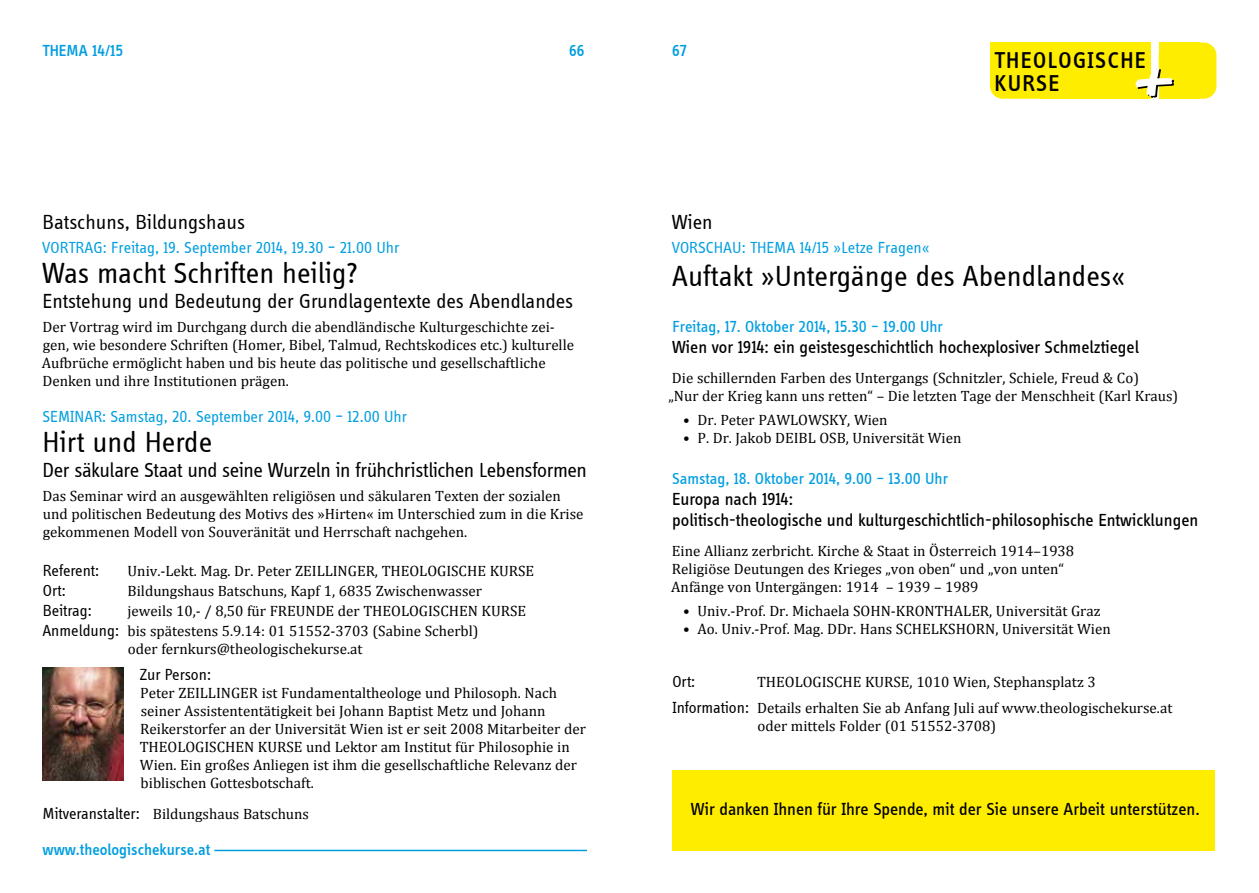
<style>
.page{position:relative;width:1259px;height:893px;background:#fff}
.page>*{position:absolute;margin:0;border:0;box-sizing:border-box;transform-origin:0 0}
.t1{font:30px "Info Disp";color:#000}
.t2{font:500 23.55px/23.5px "Info Disp";letter-spacing:.06em;color:#000}
.t3{font:21px "Info Disp";letter-spacing:-.005em;color:#000}
.t4{font:21px "Info Disp";letter-spacing:-.025em;color:#000}
.t5{font:18px/21px "Info Disp";color:#000}
.t6{font:16.5px "Info Disp";color:#009ee0}
.t7{font:16.5px "Info Disp";color:#009ee0}
.t8{font:500 16.5px "Info Disp";color:#009ee0}
.t9{font:16.5px "Info Disp";color:#000}
.t10{font:15px/18px "Cambria";color:#000}
.s1{font-family:"Info Disp";font-size:16.5px}
</style>
<div class="page">
<div style="left:990px;top:43px;width:160px;height:56px;background:#ffed00;border-radius:13px"></div>
<div style="left:1158px;top:43px;width:58px;height:56px;background:#ffed00;border-radius:13px"></div>
<div style="left:1158px;top:43px;width:41px;height:56px;background:#ffed00"></div>
<svg style="left:1135px;top:67px;width:39px;height:31px"></svg>
<hr style="left:214px;top:850px;width:373px;height:1px;background:#009ee0">
<div style="left:672px;top:770px;width:543px;height:80px;background:#ffed00"></div>
<img style="left:43px;top:668px;width:80px;height:112px">
<p class="t8" style="left:43px;top:41px;width:82px">THEMA 14/15</p>
<p class="t8" style="left:569px;top:41px;width:17px">66</p>
<h3 class="t3" style="left:43px;top:211px;width:204px">Batschuns, Bildungshaus</h3>
<p class="t6" style="left:42px;top:238px;width:358px">VORTRAG: Freitag, 19. September 2014, 19.30 – 21.00 Uhr</p>
<h1 class="t1" style="left:42px;top:257px;width:318px">Was macht Schriften heilig?</h1>
<h3 class="t3" style="left:43px;top:290px;width:532px">Entstehung und Bedeutung der Grundlagentexte des Abendlandes</h3>
<p class="t10" style="left:42px;top:318px;width:534px">Der Vortrag wird im Durchgang durch die abendländische Kulturgeschichte zei&shy;gen, wie besondere Schriften (Homer, Bibel, Talmud, Rechtskodices etc.) kulturelle Aufbrüche ermöglicht haben und bis heute das politische und gesellschaftliche Denken und ihre Institutionen prägen.</p>
<p class="t6" style="left:43px;top:408px;width:366px">SEMINAR: Samstag, 20. September 2014, 9.00 – 12.00 Uhr</p>
<h1 class="t1" style="left:43px;top:426px;width:171px">Hirt und Herde</h1>
<h3 class="t4" style="left:43px;top:459px;width:546px">Der säkulare Staat und seine Wurzeln in frühchristlichen Lebensformen</h3>
<p class="t10" style="left:42px;top:487px;width:542px">Das Seminar wird an ausgewählten religiösen und säkularen Texten der sozialen und politischen Bedeutung des Motivs des »Hirten« im Unterschied zum in die Krise gekommenen Modell von Souveränität und Herrschaft nachgehen.</p>
<p class="t9" style="left:43px;top:562px;width:58px">Referent:</p>
<p class="t10" style="left:128px;top:562px;width:408px">Univ.-Lekt. Mag. Dr. Peter ZEILLINGER, THEOLOGISCHE KURSE</p>
<p class="t9" style="left:43px;top:582px;width:24px">Ort:</p>
<p class="t10" style="left:128px;top:582px;width:356px">Bildungshaus Batschuns, Kapf 1, 6835 Zwischenwasser</p>
<p class="t9" style="left:43px;top:602px;width:50px">Beitrag:</p>
<p class="t10" style="left:42px;top:601px;width:485px;line-height:19.8px;text-indent:85px">jeweils 10,- / 8,50 für FREUNDE der THEOLOGISCHEN KURSE<br><span class="s1">Anmeldung:</span> bis spätestens 5.9.14: 01 51552-3703 (Sabine Scherbl)</p>
<p class="t10" style="left:128px;top:640px;width:236px">oder fernkurs@theologischekurse.at</p>
<p class="t9" style="left:139px;top:665px;width:73px">Zur Person:</p>
<p class="t10" style="left:140px;top:683px;width:448px">Peter ZEILLINGER ist Fundamentaltheologe und Philosoph. Nach seiner Assistententätigkeit bei Johann Baptist Metz und Johann Reikerstorfer an der Universität Wien ist er seit 2008 Mitarbeiter der THEOLOGISCHEN KURSE und Lektor am Institut für Philosophie in Wien. Ein großes Anliegen ist ihm die gesellschaftliche Relevanz der biblischen Gottesbotschaft.</p>
<p class="t10" style="left:43px;top:805px;width:268px"><span class="s1">Mitveranstalter:</span> Bildungshaus Batschuns</p>
<p class="t8" style="left:43px;top:840px;width:169px">www.theologischekurse.at</p>
<p class="t8" style="left:672px;top:41px;width:16px">67</p>
<h2 class="t2" style="left:994px;top:48px;width:153px">THEOLOGISCHE<br>KURSE</h2>
<h3 class="t3" style="left:672px;top:211px;width:42px">Wien</h3>
<p class="t6" style="left:672px;top:238px;width:259px">VORSCHAU: THEMA 14/15 »Letze Fragen«</p>
<h1 class="t1" style="left:672px;top:260px;width:455px">Auftakt »Untergänge des Abendlandes«</h1>
<p class="t7" style="left:672px;top:317px;width:272px">Freitag, 17. Oktober 2014, 15.30 – 19.00 Uhr</p>
<p class="t5" style="left:672px;top:336px;width:468px">Wien vor 1914: ein geistesgeschichtlich hochexplosiver Schmelztiegel</p>
<p class="t10" style="left:668px;top:369px;width:511px">Die schillernden Farben des Untergangs (Schnitzler, Schiele, Freud &amp; Co)<br>„Nur der Krieg kann uns retten“ – Die letzten Tage der Menschheit (Karl Kraus)</p>
<p class="t10" style="left:683px;top:411px;width:206px">• Dr. Peter PAWLOWSKY, Wien</p>
<p class="t10" style="left:683px;top:429px;width:280px">• P. Dr. Jakob DEIBL OSB, Universität Wien</p>
<p class="t7" style="left:672px;top:469px;width:277px">Samstag, 18. Oktober 2014, 9.00 – 13.00 Uhr</p>
<p class="t5" style="left:672px;top:488px;width:527px">Europa nach 1914:<br>politisch-theologische und kulturgeschichtlich-philosophische Entwicklungen</p>
<p class="t10" style="left:671px;top:542px;width:404px">Eine Allianz zerbricht. Kirche &amp; Staat in Österreich 1914–1938<br>Religiöse Deutungen des Krieges „von oben“ und „von unten“<br>Anfänge von Untergängen: 1914 – 1939 – 1989</p>
<p class="t10" style="left:683px;top:602px;width:419px">• Univ.-Prof. Dr. Michaela SOHN-KRONTHALER, Universität Graz</p>
<p class="t10" style="left:683px;top:620px;width:429px">• Ao. Univ.-Prof. Mag. DDr. Hans SCHELKSHORN, Universität Wien</p>
<p class="t9" style="left:672px;top:673px;width:24px">Ort:</p>
<p class="t10" style="left:672px;top:669px;width:501px;line-height:25.8px;text-align:center">THEOLOGISCHE KURSE, 1010 Wien, Stephansplatz 3<br><span class="s1">Information:</span> Details erhalten Sie ab Anfang Juli auf www.theologischekurse.at</p>
<p class="t10" style="left:757px;top:717px;width:240px">oder mittels Folder (01 51552-3708)</p>
<p class="t5" style="left:691px;top:798px;width:510px">Wir danken Ihnen für Ihre Spende, mit der Sie unsere Arbeit unterstützen.</p>
</div>
